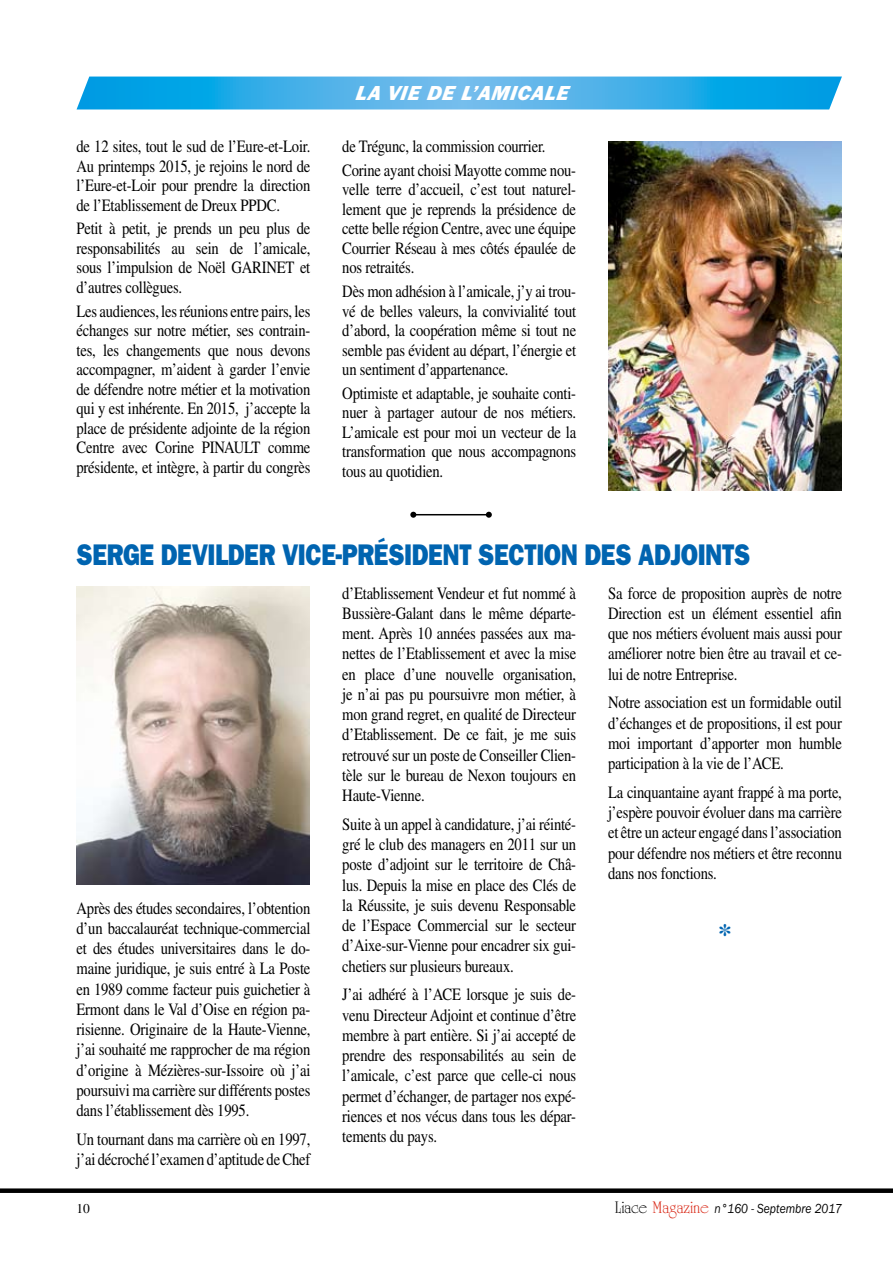
<style>
.page{position:relative;width:893px;height:1263px;background:#fff}
.page>*{position:absolute;margin:0;border:0;box-sizing:border-box;transform-origin:0 0}
.t1{font:30px "ITC Franklin Gothic Std Hvy";letter-spacing:-.015em;color:#0064b0;scale:.82 1}
.t2{font:italic 21px "ITC Franklin Gothic Std Hvy It";color:#fff}
.t3{font:17.25px/20.2px "Times LT Std";letter-spacing:-.015em;color:#000;text-align:justify;scale:.85 1}
.t4{font:italic 13.5px "ITC Franklin Gothic Std";color:#000;scale:.86 1}
.t5{font:13.5px "Times LT Std";color:#000}
.s1{font-family:"University Roman Std";font-style:normal;font-size:18px}
.s2{font-family:"University Roman Std";font-style:normal;font-size:18px;color:#d82513}
</style>
<div class="page">
<div style="left:0;top:1188px;width:893px;height:5px;background:#000"></div>
<svg style="left:77px;top:77px;width:765px;height:32px;background:#37aee8"></svg>
<img style="left:77px;top:587px;width:233px;height:298px">
<hr style="left:413px;top:514px;width:76px;height:1px;background:#000">
<svg style="left:410px;top:512px;width:6px;height:6px"></svg>
<svg style="left:486px;top:512px;width:6px;height:6px"></svg>
<img style="left:609px;top:141px;width:233px;height:349px">
<p class="t3" style="left:77px;top:136px;width:277px;line-height:19.5px">de 1 2 sites, tout le sud de l’Eure-et-Loir.<br>Au printemps 201 5, je rejoins le nord de l’Eure-et-Loir pour prendre la direction de l’Etablissement de Dreux PPDC.</p>
<p class="t3" style="left:77px;top:219px;width:277px;line-height:19.5px">Petit à petit, je prends un peu plus de responsabilités au sein de l’amicale, sous l’impulsion de Noël GARINET et d’autres collègues.</p>
<p class="t3" style="left:77px;top:301px;width:277px;line-height:19.5px">Les audiences, les réunions entre pairs, les échanges sur notre métier, ses contrain&shy;tes, les changements que nous devons accompagner, m’aident à garder l’envie de défendre notre métier et la motivation qui y est inhérente. En 201 5, j’accepte la place de présidente adjointe de la région Centre avec Corine PINAULT comme présidente, et intègre, à partir du congrès</p>
<p class="t2" style="left:355px;top:81px;width:190px">LA VIE DE L’AMICALE</p>
<p class="t3" style="left:342px;top:134px;width:277px;line-height:23.7px">de Trégunc, la commission courrier.<br>Corine ayant choisi Mayotte comme nou-</p>
<p class="t3" style="left:342px;top:180px;width:277px;line-height:19.5px">velle terre d’accueil, c’est tout naturel&shy;lement que je reprends la présidence de cette belle région Centre, avec une équipe Courrier Réseau à mes côtés épaulée de nos retraités.</p>
<p class="t3" style="left:342px;top:281px;width:277px;line-height:19.5px">Dès mon adhésion à l’amicale, j’y ai trou&shy;vé de belles valeurs, la convivialité tout d’abord, la coopération même si tout ne semble pas évident au départ, l’énergie et un sentiment d’appartenance.</p>
<p class="t3" style="left:342px;top:383px;width:277px;line-height:19.5px">Optimiste et adaptable, je souhaite conti&shy;nuer à partager autour de nos métiers.<br>L’amicale est pour moi un vecteur de la transformation que nous accompagnons tous au quotidien.</p>
<h1 class="t1" style="left:77px;top:537px;width:823px">SERGE DEVILDER VICE-PRéSIDENT SECTION DES ADJOINTS</h1>
<p class="t3" style="left:77px;top:897px;width:277px">Après des études secondaires, l’obtention d’un baccalauréat technique-commercial et des études universitaires dans le do&shy;maine juridique, je suis entré à La Poste en 1 989 comme facteur puis guichetier à Ermont dans le Val d’Oise en région pa&shy;risienne. Originaire de la Haute-Vienne, j’ai souhaité me rapprocher de ma région d’origine à Mézières-sur-Issoire où j’ai poursuivi ma carrière sur différents postes dans l’établissement dès 1 995.</p>
<p class="t3" style="left:77px;top:1129px;width:277px">Un tournant dans ma carrière où en 1 997, j’ai décroché l’examen d’aptitude de Chef</p>
<p class="t3" style="left:342px;top:583px;width:277px">d’Etablissement Vendeur et fut nommé à Bussière-Galant dans le même départe&shy;ment. Après 1 0 années passées aux ma&shy;nettes de l’Etablissement et avec la mise en place d’une nouvelle organisation, je n’ai pas pu poursuivre mon métier, à mon grand regret, en qualité de Directeur d’Etablissement. De ce fait, je me suis retrouvé sur un poste de Conseiller Clien&shy;tèle sur le bureau de Nexon toujours en Haute-Vienne.</p>
<p class="t3" style="left:342px;top:814px;width:277px">Suite à un appel à candidature, j’ai réinté&shy;gré le club des managers en 2011 sur un poste d’adjoint sur le territoire de Châ&shy;lus. Depuis la mise en place des Clés de la Réussite, je suis devenu Responsable de l’Espace Commercial sur le secteur d’Aixe-sur-Vienne pour encadrer six gui&shy;chetiers sur plusieurs bureaux.</p>
<p class="t3" style="left:342px;top:984px;width:277px">J’ai adhéré à l’ACE lorsque je suis de&shy;venu Directeur Adjoint et continue d’être membre à part entière. Si j’ai accepté de prendre des responsabilités au sein de l’amicale, c’est parce que celle-ci nous permet d’échanger, de partager nos expé&shy;riences et nos vécus dans tous les dépar&shy;tements du pays.</p>
<p class="t3" style="left:608px;top:583px;width:277px">Sa force de proposition auprès de notre Direction est un élément essentiel afin que nos métiers évoluent mais aussi pour améliorer notre bien être au travail et ce&shy;lui de notre Entreprise.</p>
<p class="t3" style="left:608px;top:692px;width:277px">Notre association est un formidable outil d’échanges et de propositions, il est pour moi important d’apporter mon humble participation à la vie de l’ACE.</p>
<p class="t3" style="left:608px;top:782px;width:277px">La cinquantaine ayant frappé à ma porte, j’espère pouvoir évoluer dans ma carrière et être un acteur engagé dans l’association pour défendre nos métiers et être reconnu dans nos fonctions.</p>
<p class="t5" style="left:77px;top:1200px;width:15px">10</p>
<p class="t4" style="left:615px;top:1201px;width:265px"><span class="s1">Liace</span> <span class="s2">Magazine</span> n°160 - Septembre 2017</p>
</div>
